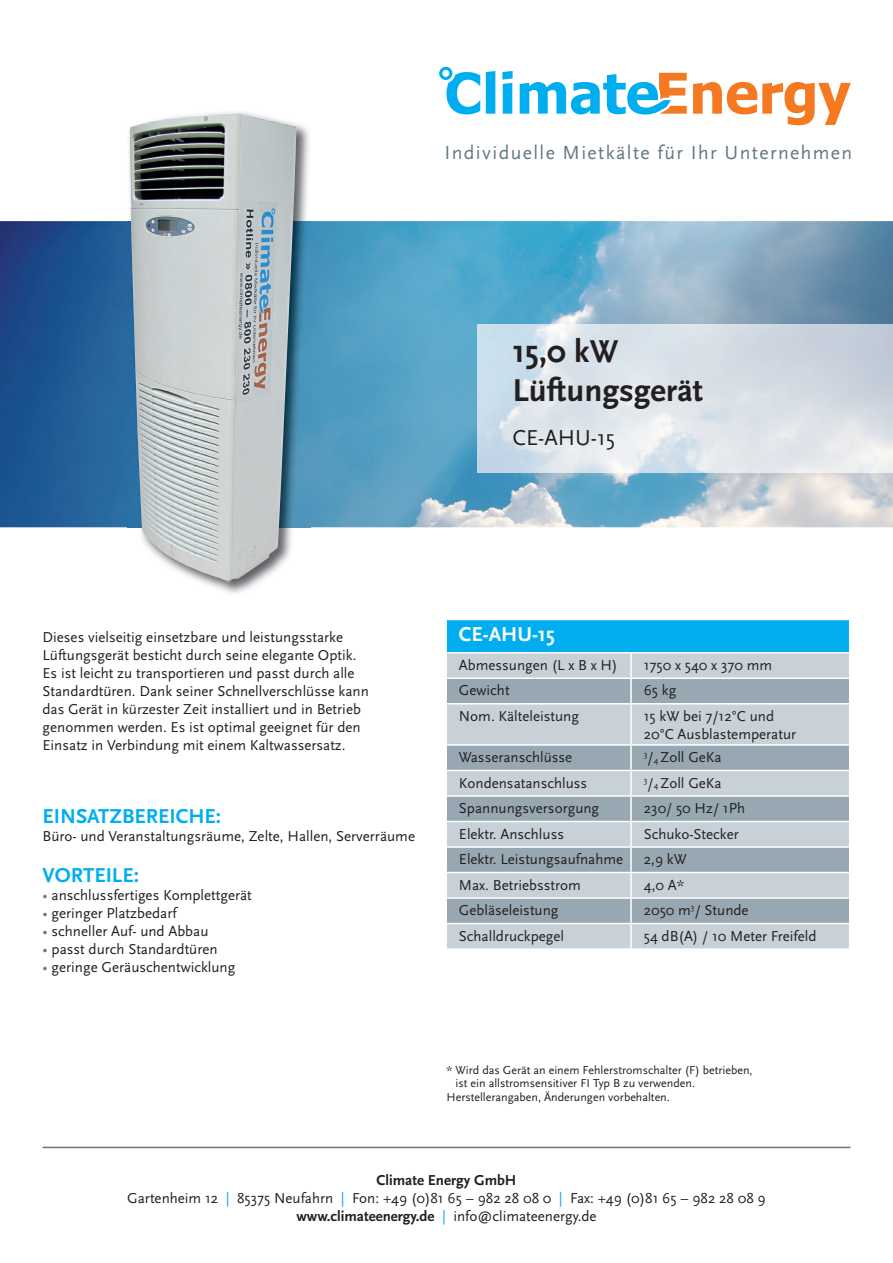
<style>
.page{position:relative;width:893px;height:1263px;background:#fff}
.page>*{position:absolute;margin:0;border:0;box-sizing:border-box;transform-origin:0 0}
.t1{font:700 33px/39.6px "Scala Sans";color:#231f20}
.t2{font:22.5px "Scala Sans";color:#231f20}
.t3{font:700 21px "Scala Sans";color:#00aeef}
.t4{font:700 21px "Scala Sans";color:#fff}
.t5{font:19.8px "Scala Sans";letter-spacing:.07em;color:#647882}
.t6{font:15px/18px "Scala Sans";color:#231f20}
.t7{font:12px "Scala Sans";color:#231f20}
.s1{color:#647882}
.s2{font-size:8.7px}
.s3{font-weight:700}
.s4{color:#00aeef}
</style>
<div class="page">
<img style="left:0;top:221px;width:893px;height:306px">
<hr style="left:43px;top:1147px;width:807px;height:1px;background:#647882">
<svg style="left:502px;top:71px;width:11px;height:43px"></svg>
<svg style="left:486px;top:71px;width:9px;height:43px"></svg>
<svg style="left:693px;top:82px;width:158px;height:43px"></svg>
<svg style="left:520px;top:73px;width:167px;height:42px"></svg>
<svg style="left:439px;top:67px;width:41px;height:47px"></svg>
<div style="left:446px;top:619px;width:404px;height:34px;background:#00aeef"></div>
<div style="left:447px;top:653px;width:402px;height:295px;background:#c7d1d7"></div>
<svg style="left:447px;top:679px;width:402px;height:244px;background:#aebcc4"></svg>
<hr style="left:445px;top:619px;width:186px;height:1px;background:#fff">
<hr style="left:445px;top:620px;width:2px;height:32px;background:#fff">
<hr style="left:631px;top:619px;width:219px;height:1px;background:#fff">
<hr style="left:849px;top:620px;width:1px;height:32px;background:#fff">
<hr style="left:445px;top:652px;width:186px;height:1px;background:#fff">
<hr style="left:631px;top:652px;width:219px;height:1px;background:#fff">
<hr style="left:630px;top:653px;width:2px;height:24px;background:#fff">
<hr style="left:445px;top:677px;width:186px;height:2px;background:#fff">
<hr style="left:631px;top:677px;width:219px;height:2px;background:#fff">
<hr style="left:630px;top:679px;width:2px;height:24px;background:#fff">
<hr style="left:445px;top:703px;width:186px;height:1px;background:#fff">
<hr style="left:631px;top:703px;width:219px;height:1px;background:#fff">
<hr style="left:630px;top:704px;width:2px;height:40px;background:#fff">
<hr style="left:445px;top:744px;width:186px;height:2px;background:#fff">
<hr style="left:631px;top:744px;width:219px;height:2px;background:#fff">
<hr style="left:630px;top:746px;width:2px;height:24px;background:#fff">
<hr style="left:445px;top:770px;width:186px;height:1px;background:#fff">
<hr style="left:631px;top:770px;width:219px;height:1px;background:#fff">
<hr style="left:630px;top:771px;width:2px;height:24px;background:#fff">
<hr style="left:445px;top:795px;width:186px;height:2px;background:#fff">
<hr style="left:631px;top:795px;width:219px;height:2px;background:#fff">
<hr style="left:630px;top:797px;width:2px;height:24px;background:#fff">
<hr style="left:445px;top:821px;width:186px;height:1px;background:#fff">
<hr style="left:631px;top:821px;width:219px;height:1px;background:#fff">
<hr style="left:630px;top:822px;width:2px;height:24px;background:#fff">
<hr style="left:445px;top:846px;width:186px;height:2px;background:#fff">
<hr style="left:631px;top:846px;width:219px;height:2px;background:#fff">
<hr style="left:630px;top:848px;width:2px;height:24px;background:#fff">
<hr style="left:445px;top:872px;width:186px;height:1px;background:#fff">
<hr style="left:631px;top:872px;width:219px;height:1px;background:#fff">
<hr style="left:630px;top:873px;width:2px;height:24px;background:#fff">
<hr style="left:445px;top:897px;width:186px;height:2px;background:#fff">
<hr style="left:631px;top:897px;width:219px;height:2px;background:#fff">
<hr style="left:630px;top:899px;width:2px;height:24px;background:#fff">
<hr style="left:445px;top:923px;width:186px;height:1px;background:#fff">
<hr style="left:631px;top:923px;width:219px;height:1px;background:#fff">
<hr style="left:630px;top:924px;width:2px;height:24px;background:#fff">
<img style="left:478px;top:324px;width:415px;height:148px">
<img style="left:127px;top:112px;width:184px;height:482px">
<img style="left:127px;top:221px;width:184px;height:306px">
<img style="left:130px;top:113px;width:167px;height:469px">
<h3 class="t5" style="left:444px;top:142px;width:409px">Individuelle Mietkälte für Ihr Unternehmen</h3>
<h1 class="t1" style="left:512px;top:332px;width:192px">15,0 kW<br>Lüftungsgerät</h1>
<h2 class="t2" style="left:512px;top:426px;width:104px">CE-AHU-15</h2>
<p class="t6" style="left:43px;top:628px;width:328px">Dieses vielseitig einsetzbare und leistungsstarke Lüftungsgerät besticht durch seine elegante Optik.<br>Es ist leicht zu transportieren und passt durch alle Standardtüren. Dank seiner Schnellverschlüsse kann das Gerät in kürzester Zeit installiert und in Betrieb genommen werden. Es ist optimal geeignet für den Einsatz in Verbindung mit einem Kaltwassersatz.</p>
<h3 class="t3" style="left:43px;top:805px;width:180px">EINSATZBEREICHE:</h3>
<p class="t6" style="left:43px;top:827px;width:374px">Büro- und Veranstaltungsräume, Zelte, Hallen, Serverräume</p>
<h3 class="t3" style="left:43px;top:863px;width:98px">VORTEILE:</h3>
<p class="t6" style="left:43px;top:886px;width:211px"><span class="s1">•</span> anschlussfertiges Komplettgerät</p>
<p class="t6" style="left:43px;top:904px;width:136px"><span class="s1">•</span> geringer Platzbedarf</p>
<p class="t6" style="left:43px;top:922px;width:167px"><span class="s1">•</span> schneller Auf- und Abbau</p>
<p class="t6" style="left:43px;top:940px;width:177px"><span class="s1">•</span> passt durch Standardtüren</p>
<p class="t6" style="left:43px;top:958px;width:194px"><span class="s1">•</span> geringe Geräuschentwicklung</p>
<h3 class="t4" style="left:459px;top:623px;width:97px">CE-AHU-15</h3>
<p class="t6" style="left:459px;top:656px;width:160px">Abmessungen (L x B x H)</p>
<p class="t6" style="left:644px;top:656px;width:130px">1750 x 540 x 370 mm</p>
<p class="t6" style="left:459px;top:682px;width:52px">Gewicht</p>
<p class="t6" style="left:644px;top:682px;width:34px">65 kg</p>
<p class="t6" style="left:459px;top:707px;width:122px">Nom. Kälteleistung</p>
<p class="t6" style="left:644px;top:707px;width:154px">15 kW bei 7/12°C und<br>20°C Ausblastemperatur</p>
<p class="t6" style="left:459px;top:748px;width:115px">Wasseranschlüsse</p>
<p class="t6" style="left:644px;top:748px;width:79px"><sup>3</sup>/<span class="s2">4</span> Zoll GeKa</p>
<p class="t6" style="left:459px;top:774px;width:130px">Kondensatanschluss</p>
<p class="t6" style="left:644px;top:774px;width:79px"><sup>3</sup>/<span class="s2">4</span> Zoll GeKa</p>
<p class="t6" style="left:459px;top:799px;width:142px">Spannungsversorgung</p>
<p class="t6" style="left:644px;top:799px;width:103px">230/ 50 Hz/ 1Ph</p>
<p class="t6" style="left:459px;top:825px;width:107px">Elektr. Anschluss</p>
<p class="t6" style="left:644px;top:825px;width:97px">Schuko- Stecker</p>
<p class="t6" style="left:459px;top:850px;width:166px">Elektr. Leistungsaufnahme</p>
<p class="t6" style="left:644px;top:850px;width:44px">2,9 kW</p>
<p class="t6" style="left:459px;top:876px;width:123px">Max. Betriebsstrom</p>
<p class="t6" style="left:644px;top:876px;width:42px">4,0 A*</p>
<p class="t6" style="left:459px;top:902px;width:101px">Gebläseleistung</p>
<p class="t6" style="left:644px;top:902px;width:106px">2050 m<sup>3</sup>/ Stunde</p>
<p class="t6" style="left:459px;top:927px;width:107px">Schalldruckpegel</p>
<p class="t6" style="left:644px;top:927px;width:174px">54 dB(A) / 10 Meter Freifeld</p>
<p class="t7" style="left:446px;top:1063px;width:308px">* Wird das Gerät an einem Fehlerstromschalter (F) betrieben,</p>
<p class="t7" style="left:455px;top:1077px;width:241px">ist ein allstromsensitiver FI Typ B zu verwenden.</p>
<p class="t7" style="left:446px;top:1090px;width:225px">Herstellerangaben, Änderungen vorbehalten.</p>
<p class="t6" style="left:127px;top:1172px;width:640px;text-align:center"><span class="s3">Climate Energy GmbH<br></span>Gartenheim 12 <span class="s4">|</span> 85375 Neufahrn <span class="s4">|</span> Fon: +49 (0)81 65 – 982 28 08 0 <span class="s4">|</span> Fax: +49 (0)81 65 – 982 28 08 9 <span class="s3">www.climateenergy.de</span> <span class="s4">|</span> info@climateenergy.de</p>
</div>
